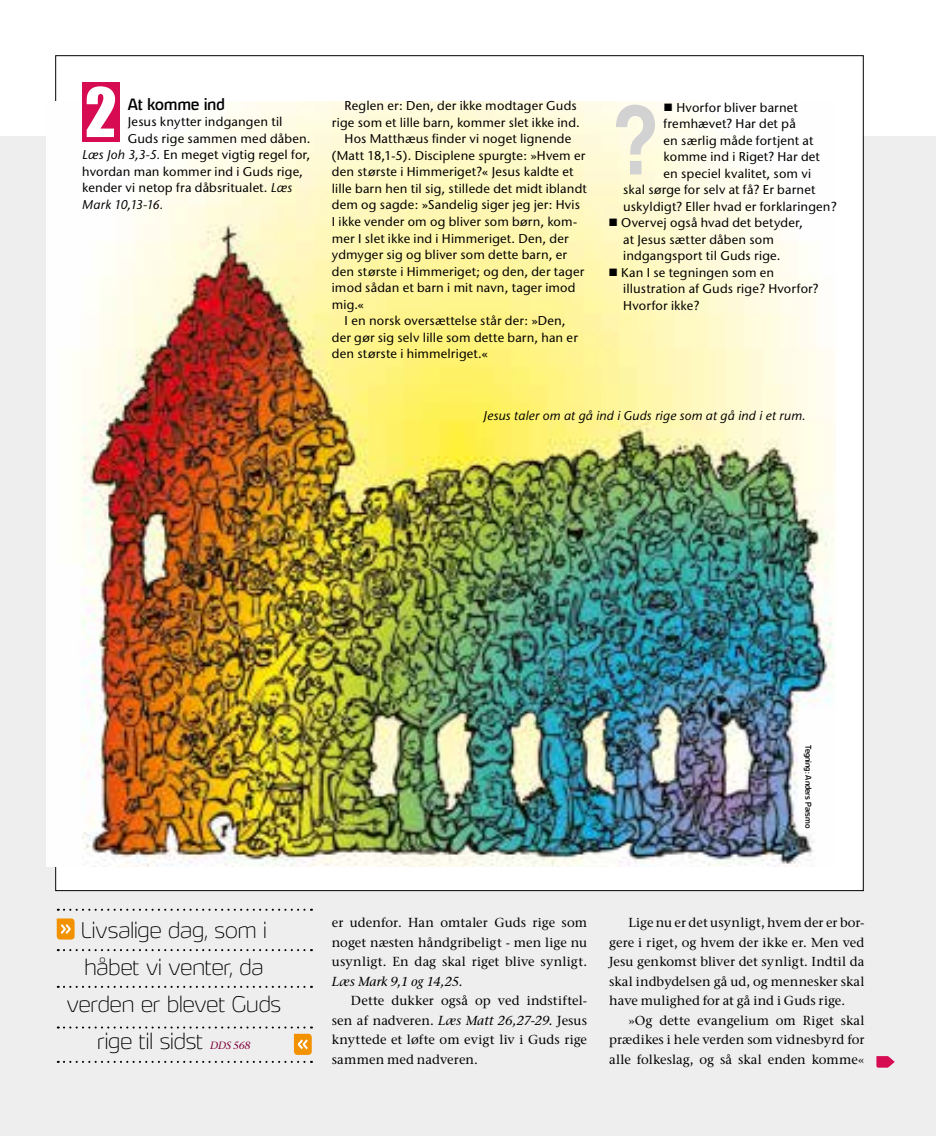
<style>
.page{position:relative;width:936px;height:1136px;background:#fff}
.page>*{position:absolute;margin:0;border:0;box-sizing:border-box;transform-origin:0 0}
.t1{font:700 condensed 96px "Helvetica";color:#d2d2d2}
.t2{font:62.85px "Impact";color:#fff}
.t3{font:20.7px/37.2px "Hybrea Xl";letter-spacing:.025em;color:#000;text-align:center}
.t4{font:15px "Hybrea Rg";letter-spacing:.02em;color:#000}
.t5{font:500 13.05px/19.5px "Stone Serif ITC";letter-spacing:.005em;color:#000;text-align:justify}
.t6{font:italic 500 13.05px "Stone Serif ITC";color:#000}
.t7{font:500 12.75px/16.5px "Stone Sans ITC";letter-spacing:.015em;color:#000}
.t8{font:italic 500 12.75px "Stone Sans ITC";letter-spacing:.01em;color:#000}
.t9{font:italic 500 12.75px "Stone Sans ITC";letter-spacing:-.025em;color:#000}
.t10{font:7.65px "Hybrea Rg";color:#000}
.s1{font-style:italic}
.s2{font-family:"Stone Serif ITC";font-weight:500;font-style:italic;font-size:10.5px;color:#82003c}
</style>
<div class="page">
<div style="left:0;top:136px;width:935px;height:999px;background:#eee"></div>
<div style="left:56px;top:56px;width:807px;height:834px;background:#fff"></div>
<img style="left:47px;top:101px;width:788px;height:765px">
<div style="left:82px;top:83px;width:37px;height:59px;background:#d60b52"></div>
<svg style="left:57px;top:918px;width:18px;height:21px"></svg>
<svg style="left:58px;top:949px;width:254px;height:2px"></svg>
<svg style="left:58px;top:908px;width:254px;height:2px"></svg>
<svg style="left:58px;top:985px;width:254px;height:2px"></svg>
<svg style="left:58px;top:1026px;width:254px;height:28px"></svg>
<svg style="left:876px;top:1056px;width:18px;height:11px"></svg>
<svg style="left:58px;top:1060px;width:254px;height:2px"></svg>
<h2 class="t2" style="left:85px;top:64px;width:33px">2</h2>
<p class="t4" style="left:128px;top:95px;width:98px">At komme ind</p>
<p class="t7" style="left:128px;top:113px;width:156px">Jesus knytter indgangen til</p>
<p class="t7" style="left:128px;top:130px;width:184px">Guds rige sammen med dåben.</p>
<p class="t7" style="left:82px;top:146px;width:229px"><span class="s1">Læs Joh 3,3-5.</span> En meget vigtig regel for,</p>
<p class="t7" style="left:82px;top:163px;width:222px">hvordan man kommer ind i Guds rige,</p>
<p class="t7" style="left:82px;top:179px;width:212px">kender vi netop fra dåbsritualet. <span class="s1">Læs</span></p>
<p class="t9" style="left:82px;top:196px;width:83px">Mark 10,13-16.</p>
<p class="t7" style="left:344px;top:98px;width:233px">Reglen er: Den, der ikke modtager Guds</p>
<p class="t7" style="left:332px;top:114px;width:249px">rige som et lille barn, kommer slet ikke ind.</p>
<p class="t7" style="left:344px;top:131px;width:228px">Hos Matthæus finder vi noget lignende</p>
<p class="t7" style="left:332px;top:147px;width:255px">(Matt 18,1-5). Disciplene spurgte: »Hvem er</p>
<p class="t7" style="left:332px;top:164px;width:243px">den største i Himmeriget?« Jesus kaldte et</p>
<p class="t7" style="left:332px;top:180px;width:256px">lille barn hen til sig, stillede det midt iblandt</p>
<p class="t7" style="left:332px;top:197px;width:249px">dem og sagde: »Sandelig siger jeg jer: Hvis</p>
<p class="t7" style="left:332px;top:213px;width:247px">I ikke vender om og bliver som børn, kom-</p>
<p class="t7" style="left:332px;top:230px;width:238px">mer I slet ikke ind i Himmeriget. Den, der</p>
<p class="t7" style="left:332px;top:246px;width:236px">ydmyger sig og bliver som dette barn, er</p>
<p class="t7" style="left:332px;top:263px;width:254px">den største i Himmeriget; og den, der tager</p>
<p class="t7" style="left:332px;top:279px;width:245px">imod sådan et barn i mit navn, tager imod</p>
<p class="t7" style="left:332px;top:296px;width:34px">mig.«</p>
<p class="t7" style="left:344px;top:312px;width:222px">I en norsk oversættelse står der: »Den,</p>
<p class="t7" style="left:332px;top:329px;width:247px">der gør sig selv lille som dette barn, han er</p>
<p class="t7" style="left:332px;top:345px;width:157px">den største i himmelriget.«</p>
<p class="t7" style="left:663px;top:99px;width:136px">■ Hvorfor bliver barnet</p>
<p class="t7" style="left:663px;top:115px;width:134px">fremhævet? Har det på</p>
<p class="t7" style="left:663px;top:132px;width:151px">en særlig måde fortjent at</p>
<p class="t7" style="left:663px;top:148px;width:158px">komme ind i Riget? Har det</p>
<p class="t7" style="left:663px;top:165px;width:149px">en speciel kvalitet, som vi</p>
<p class="t7" style="left:623px;top:181px;width:193px">skal sørge for selv at få? Er barnet</p>
<p class="t7" style="left:623px;top:198px;width:215px">uskyldigt? Eller hvad er forklaringen?</p>
<p class="t7" style="left:623px;top:214px;width:181px;text-indent:-15px">■ Overvej også hvad det betyder, at Jesus sætter dåben som indgangsport til Guds rige.</p>
<p class="t7" style="left:623px;top:264px;width:197px;text-indent:-15px">■ Kan I se tegningen som en illustration af Guds rige? Hvorfor?<br>Hvorfor ikke?</p>
<h1 class="t1" style="left:611px;top:82px;width:50px">?</h1>
<p class="t8" style="left:483px;top:408px;width:324px">Jesus taler om at gå ind i Guds rige som at gå ind i et rum.</p>
<h3 class="t3" style="left:67px;top:911px;width:215px">Livsalige dag, som i håbet vi venter, da verden er blevet Guds rige til sidst <span class="s2">DDS 568</span></h3>
<p class="t10" style="left:813px;top:745px;width:85px;rotate:90deg">Tegning: Anders Parsmo</p>
<p class="t5" style="left:332px;top:912px;width:257px">er udenfor. Han omtaler Guds rige som noget næsten håndgribeligt - men lige nu usynligt. En dag skal riget blive synligt.</p>
<p class="t6" style="left:332px;top:973px;width:133px">Læs Mark 9,1 og 14,25.</p>
<p class="t5" style="left:332px;top:990px;width:257px;text-indent:19px">Dette dukker også op ved indstiftel&shy;sen af nadveren. <span class="s1">Læs Matt 26,27-29.</span> Jesus knyttede et løfte om evigt liv i Guds rige sammen med nadveren.</p>
<p class="t5" style="left:609px;top:912px;width:257px;text-indent:19px">Lige nu er det usynligt, hvem der er bor&shy;gere i riget, og hvem der ikke er. Men ved Jesu genkomst bliver det synligt. Indtil da skal indbydelsen gå ud, og mennesker skal have mulighed for at gå ind i Guds rige.</p>
<p class="t5" style="left:609px;top:1010px;width:257px;text-indent:19px">»Og dette evangelium om Riget skal prædikes i hele verden som vidnesbyrd for alle folkeslag, og så skal enden komme«</p>
</div>
